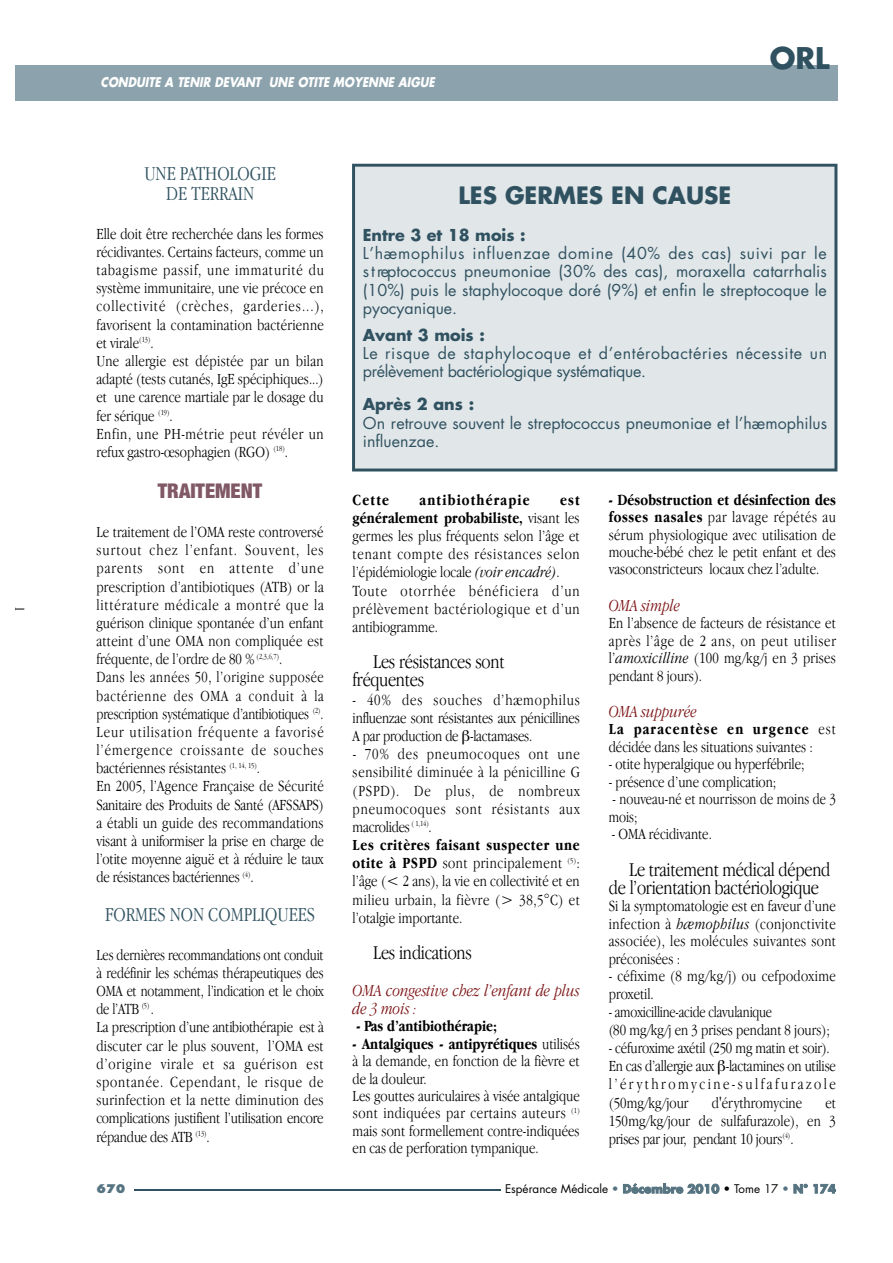
<style>
.page{position:relative;width:893px;height:1263px;background:#fff}
.page>*{position:absolute;margin:0;border:0;box-sizing:border-box;transform-origin:0 0}
.t1{font:700 29.1px "Futura";color:#305260}
.t2{font:700 23.25px "Futura";color:#305260}
.t3{font:300 20.4px/18.1px "Apple Garamond";letter-spacing:-.01em;color:#000}
.t4{font:300 20.4px/20.4px "Apple Garamond";color:#305260;text-align:center}
.t5{font:900 condensed 20.4px "Helvetica Neue";color:#805866}
.t6{font:italic 300 17.4px/18.1px "Apple Garamond";color:#7b1214}
.t7{font:300 16.05px/18.1px "Apple Garamond";color:#000}
.t8{font:300 16.05px/18.1px "Apple Garamond";letter-spacing:.035em;color:#000}
.t9{font:16.05px/18.1px "Futura";letter-spacing:.005em;color:#305260;text-align:justify}
.t10{font:300 16.05px/18.1px "Apple Garamond";letter-spacing:.045em;color:#000}
.t11{font:16.05px/18.1px "Futura";letter-spacing:.03em;color:#305260}
.t12{font:300 16.05px/17.4px "Apple Garamond";letter-spacing:.02em;color:#000}
.t13{font:700 16.05px "Futura";color:#305260}
.t14{font:700 16.05px "Apple Garamond";color:#000}
.t15{font:700 16.05px "Apple Garamond";letter-spacing:.065em;color:#000}
.t16{font:italic 700 13.05px "Futura";color:#fff;scale:.85 1}
.t17{font:11.7px "Futura";color:#000}
.t18{font:800 11.7px "Futura";color:#557380}
.s1{font-weight:700}
.s2{font-style:italic}
.s3{color:#557380}
.s4{font-weight:700;color:#557380}
</style>
<div class="page">
<hr style="left:134px;top:1189px;width:366px;height:2px;background:#305260">
<div style="left:15px;top:65px;width:822px;height:36px;background:#8ca3ad"></div>
<div style="left:352px;top:164px;width:485px;height:308px;background:#e1e6e9"></div>
<svg style="left:15px;top:607px;width:10px;height:4px"></svg>
<p class="t16" style="left:101px;top:76px;width:394px">CONDUITE A TENIR DEVANT UNE OTITE MOYENNE AIGUE</p>
<h1 class="t1" style="left:770px;top:45px;width:61px">ORL</h1>
<p class="t4" style="left:144px;top:165px;width:133px">UNE PATHOLOGIE<br>DE TERRAIN</p>
<p class="t7" style="left:96px;top:226px;width:229px">Elle doit être recherchée dans les formes récidivantes. Certains facteurs, comme un tabagisme passif, une immaturité du système immunitaire, une vie précoce en collectivité (crèches, garderies...), favorisent la contamination bactérienne et virale<sup>(13)</sup>.<br>Une allergie est dépistée par un bilan adapté (tests cutanés, IgE spéciphiques...) et une carence martiale par le dosage du fer sérique <sup>(19)</sup>.<br>Enfin, une PH-métrie peut révéler un refux gastro-œsophagien (RGO) <sup>(18)</sup>.</p>
<p class="t5" style="left:158px;top:484px;width:106px">TRAITEMENT</p>
<p class="t7" style="left:96px;top:524px;width:229px">Le traitement de l’OMA reste controversé surtout chez l’enfant. Souvent, les parents sont en attente d’une prescription d’antibiotiques (AT B ) or la littérature médicale a montré que la guérison clinique spontanée d’un enfant atteint d’une OMA non compliquée est fréquente, de l’ordre de 80 % <sup>(2,3,6,7)</sup>.<br>Dans les années 50, l’origine supposée bactérienne des OMA a conduit à la prescription systématique d’antibiotiques <sup>(</sup> <sup>2</sup> <sup>)</sup>.<br>Leur utilisation fréquente a favorisé l’é m e rgence croissante de souches bactériennes résistantes <sup>(1,</sup> <sup>14,</sup> <sup>15)</sup>.<br>En 2005, l’Agence Française de Sécurité Sanitaire des Produits de Santé (AFSS A P S ) a établi un guide des recommandations visant à uniformiser la prise en charge de l’otite moyenne aiguë et à réduire le taux de résistances bactériennes <sup>(</sup> <sup>4</sup> <sup>)</sup>.</p>
<p class="t4" style="left:105px;top:906px;width:212px">FORMES NON COMPLIQUEES</p>
<p class="t7" style="left:96px;top:947px;width:229px">Les dernières recommandations ont conduit à redéfinir les schémas thérapeutiques des OMA et notamment, l’indication et le choix de l’ATB <sup>(5)</sup> .<br>La prescription d’une antibiothérapie est à discuter car le plus souvent, l’OMA est d’origine virale et sa guérison est spontanée. Cependant, le risque de surinfection et la nette diminution des complications justifient l’utilisation encore répandue des ATB <sup>(</sup> <sup>1</sup> <sup>3</sup> <sup>)</sup>.</p>
<h2 class="t2" style="left:458px;top:184px;width:274px">LES GERMES EN CAUSE</h2>
<p class="t13" style="left:363px;top:228px;width:164px">Entre 3 et 18 mois :</p>
<p class="t9" style="left:363px;top:246px;width:466px">L’hæmophilus influenzae domine (40% des cas) suivi par le s t reptococcus pneumoniae (30% des cas), moraxella catarrh a lis (10%) puis le staphylocoque doré (9%) et enfin le streptocoque le pyocyanique.</p>
<p class="t13" style="left:363px;top:327px;width:124px">Avant 3 mois :</p>
<p class="t11" style="left:363px;top:345px;width:466px">Le risque de staphylocoque et d’entérobactéries nécessite un prélèvement bactériologique systématique.</p>
<p class="t13" style="left:363px;top:397px;width:113px">Après 2 ans :</p>
<p class="t9" style="left:363px;top:415px;width:466px">On retrouve souvent le streptococcus pneumoniae et l’hæmophilus influenzae.</p>
<p class="t15" style="left:353px;top:493px;width:38px">Cette</p>
<p class="t15" style="left:420px;top:493px;width:111px">antibiothérapie</p>
<p class="t10" style="left:353px;top:492px;width:229px;text-indent:208px"><span class="s1">est généralement probabiliste,</span> visant les g e rmes les plus fréquents selon l’âge et tenant compte des résistances selon l’épidémiologie locale <span class="s2">(voir encadré)</span>.<br>Toute otorrhée bénéficiera d’un prélèvement bactériologique et d’un antibiogramme.</p>
<p class="t3" style="left:353px;top:654px;width:154px;text-indent:20px">Les résistances sont fré q u e n te s</p>
<p class="t7" style="left:353px;top:692px;width:229px;text-align:justify">- 40% des souches d’hæmophilus influenzae sont résistantes aux pénicillines A par production de -la c ta m a s e s .</p>
<p class="t8" style="left:353px;top:746px;width:229px">- 70% des pneumocoques ont une sensibilité diminuée à la pénicilline G (PSPD). De plus, de nombreux pneumocoques sont résistants aux m a c ro lid e s <sup>(</sup> <sup>1,14)</sup>.<br><span class="s1">Les critères faisant suspecter une otite à PSPD</span> sont principalement <sup>(</sup> <sup>5</sup> <sup>)</sup>: l’âge (&lt; 2 ans), la vie en collectivité et en milieu urbain, la fièvre (&gt; 38,5°C) et l’otalgie importante.</p>
<p class="t3" style="left:373px;top:945px;width:101px">Les indications</p>
<p class="t6" style="left:352px;top:982px;width:229px">OMA congestive chez l’enfant de plus de 3 mois :</p>
<p class="t14" style="left:356px;top:1020px;width:142px">- Pas d’antibiothérapie;</p>
<p class="t7" style="left:353px;top:1036px;width:229px;line-height:17.4px"><span class="s1">- Antalgiques - antipyrétiques</span> u tilis é s à la demande, en fonction de la fièvre et de la douleur.<br>Les gouttes auriculaires à visée antalgique sont indiquées par certains auteurs <sup>(</sup> <sup>1</sup> <sup>) </sup>mais sont formellement contre-indiquées en cas de perforation tympanique.</p>
<p class="t7" style="left:609px;top:492px;width:229px;line-height:17.4px;text-align:justify"><span class="s1">- Désobstruction et désinfection des fosses nasales</span> par lavage répétés au s é rum physiologique avec utilisation de mouche-bébé chez le petit enfant et des vasoconstricteurs locaux chez l’adulte.</p>
<p class="t6" style="left:609px;top:598px;width:73px">OMA simple</p>
<p class="t7" style="left:609px;top:616px;width:229px;line-height:17.4px;text-align:justify">En l’absence de facteurs de résistance et après l’âge de 2 ans, on peut utiliser l’<span class="s2">amoxicilline</span> (100 mg/kg/j en 3 prises pendant 8 jours).</p>
<p class="t6" style="left:609px;top:704px;width:90px">OMA suppurée</p>
<p class="t7" style="left:609px;top:722px;width:229px;line-height:17.4px"><span class="s1">La paracentèse en urgence</span> e s t décidée dans les situations suivantes :</p>
<p class="t7" style="left:609px;top:756px;width:197px">- otite hyperalgique ou hyperfébrile;</p>
<p class="t7" style="left:609px;top:774px;width:169px">- présence d’une complication;</p>
<p class="t7" style="left:609px;top:792px;width:229px;line-height:17.4px">- nouveau-né et nourrisson de moins de 3 mois;</p>
<p class="t7" style="left:612px;top:826px;width:102px">- OMA récidivante.</p>
<p class="t3" style="left:609px;top:862px;width:223px;text-indent:20px">Le traitement médical dépend de l’orientation bactériologique</p>
<p class="t7" style="left:609px;top:899px;width:229px;line-height:17.4px;text-align:justify">Si la symptomatologie est en faveur d’une infection à <span class="s2">hæmophilus</span> ( c o n jo n c t iv it e associée), les molécules suivantes sont préconisées :</p>
<p class="t12" style="left:609px;top:969px;width:229px">- céfixime (8 mg/kg/j) ou cefpodoxime proxetil.</p>
<p class="t7" style="left:609px;top:1004px;width:223px">- amoxicilline-acide clavulanique<br>(80 mg/kg/j en 3 prises pendant 8 jours);</p>
<p class="t7" style="left:609px;top:1040px;width:229px">- céfuroxime axétil (250 mg matin et soir).<br>En cas d’allergie aux -lactamines on utilise l ’ é ry t h r o m y c i n e - s u l f a f u r a z o l e (50mg/kg/jour</p>
<p class="t7" style="left:712px;top:1095px;width:92px">d'érythromycine</p>
<p class="t7" style="left:609px;top:1095px;width:229px;text-align:justify;text-indent:217px">et 150mg/kg/jour de sulfafurazole), en 3 prises par jour, pendant 10 jours<sup>(</sup> <sup>4</sup> <sup>)</sup>.</p>
<p class="t18" style="left:96px;top:1184px;width:31px">670</p>
<p class="t17" style="left:505px;top:1183px;width:332px">Espérance Médicale <span class="s3">•</span> <span class="s4">Décembre 2010</span> • Tome 17 <span class="s3">•</span> <span class="s4">N° 174</span></p>
</div>
